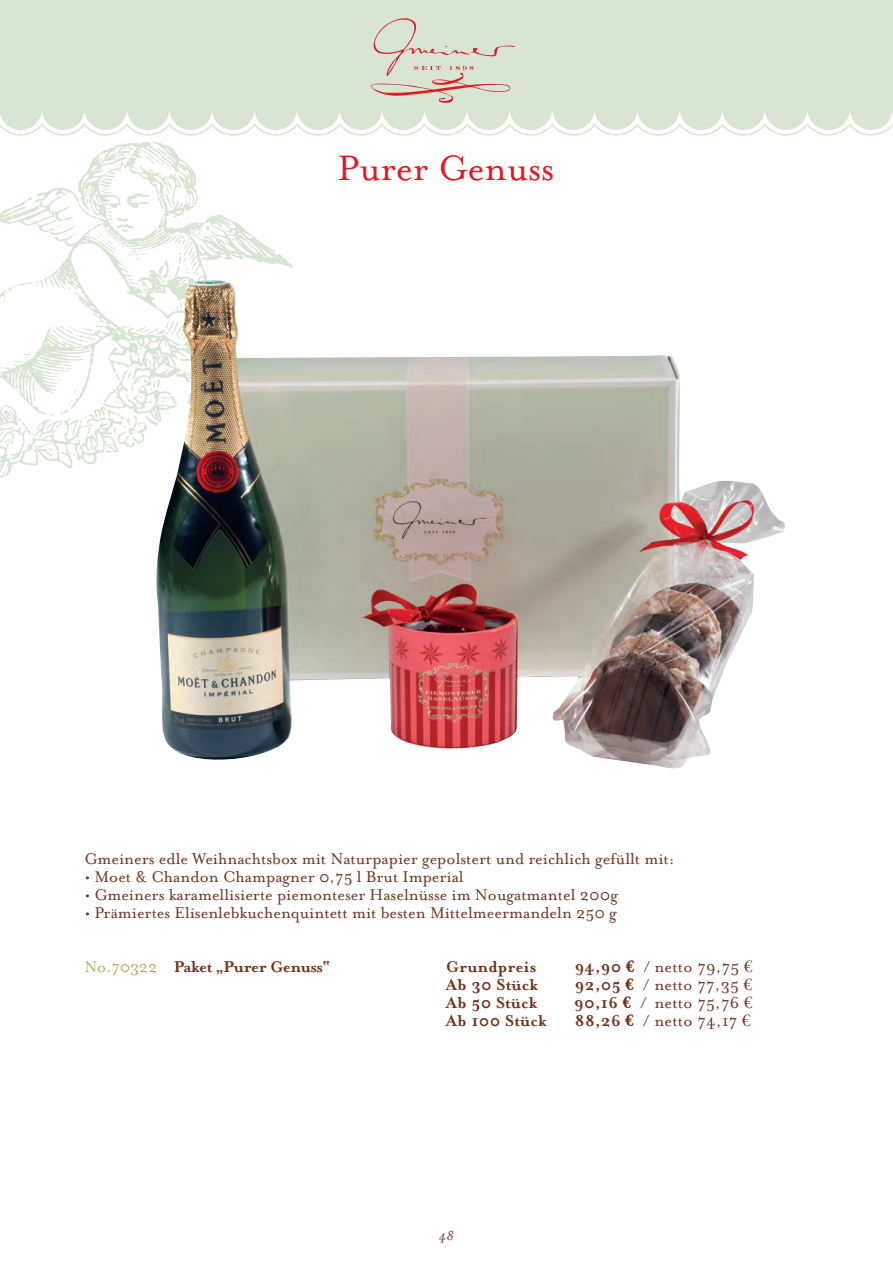
<style>
.page{position:relative;width:893px;height:1263px;background:#fff}
.page>*{position:absolute;margin:0;border:0;box-sizing:border-box;transform-origin:0 0}
.t1{font:40.5px "Mrs Eaves Roman";color:#e21a21}
.t2{font:18px/18px "Mrs Eaves Roman";color:#6f321d}
.t3{font:700 18px "Mrs Eaves";letter-spacing:.015em;color:#6f321d}
.t4{font:700 18px "Mrs Eaves";letter-spacing:-.015em;color:#6f321d}
.t5{font:italic 15px "Mrs Eaves";color:#6f321d}
.s1{font-family:"Mrs Eaves Roman";font-weight:400;color:#b3aa61}
.s2{font-family:"Mrs Eaves";font-weight:700}
.s3{font-family:"Garamond";font-weight:700}
.s4{font-family:"Garamond"}
</style>
<div class="page">
<div style="left:0;top:88px;width:42px;height:42px;background:#d8e5d3;border-radius:50%"></div>
<div style="left:42px;top:88px;width:42px;height:42px;background:#d8e5d3;border-radius:50%"></div>
<div style="left:84px;top:88px;width:43px;height:42px;background:#d8e5d3;border-radius:50%"></div>
<div style="left:127px;top:88px;width:42px;height:42px;background:#d8e5d3;border-radius:50%"></div>
<div style="left:169px;top:88px;width:43px;height:42px;background:#d8e5d3;border-radius:50%"></div>
<div style="left:212px;top:88px;width:43px;height:42px;background:#d8e5d3;border-radius:50%"></div>
<div style="left:255px;top:88px;width:42px;height:42px;background:#d8e5d3;border-radius:50%"></div>
<div style="left:297px;top:88px;width:43px;height:42px;background:#d8e5d3;border-radius:50%"></div>
<div style="left:340px;top:88px;width:42px;height:42px;background:#d8e5d3;border-radius:50%"></div>
<div style="left:382px;top:88px;width:43px;height:42px;background:#d8e5d3;border-radius:50%"></div>
<div style="left:425px;top:88px;width:42px;height:42px;background:#d8e5d3;border-radius:50%"></div>
<div style="left:467px;top:88px;width:43px;height:42px;background:#d8e5d3;border-radius:50%"></div>
<div style="left:510px;top:88px;width:42px;height:42px;background:#d8e5d3;border-radius:50%"></div>
<div style="left:552px;top:88px;width:43px;height:42px;background:#d8e5d3;border-radius:50%"></div>
<div style="left:595px;top:88px;width:42px;height:42px;background:#d8e5d3;border-radius:50%"></div>
<div style="left:637px;top:88px;width:43px;height:42px;background:#d8e5d3;border-radius:50%"></div>
<div style="left:680px;top:88px;width:42px;height:42px;background:#d8e5d3;border-radius:50%"></div>
<div style="left:722px;top:88px;width:43px;height:42px;background:#d8e5d3;border-radius:50%"></div>
<div style="left:765px;top:88px;width:42px;height:42px;background:#d8e5d3;border-radius:50%"></div>
<div style="left:807px;top:88px;width:43px;height:42px;background:#d8e5d3;border-radius:50%"></div>
<div style="left:850px;top:88px;width:42px;height:42px;background:#d8e5d3;border-radius:50%"></div>
<div style="left:0;top:0;width:892px;height:109px;background:#d8e5d3"></div>
<svg style="left:371px;top:18px;width:144px;height:85px"></svg>
<svg style="left:0;top:123px;width:893px;height:13px"></svg>
<img style="left:0;top:127px;width:303px;height:351px">
<img style="left:156px;top:279px;width:629px;height:490px">
<h1 class="t1" style="left:338px;top:142px;width:218px">Purer Genuss</h1>
<p class="t2" style="left:85px;top:849px;width:592px">Gmeiners edle Weihnachtsbox mit Naturpapier gepolstert und reichlich gefüllt mit: . Moet &amp; Chandon Champagner 0,75 l Brut Imperial<br>. Gmeiners karamellisierte piemonteser Haselnüsse im Nougatmantel 200g<br>. Prämiertes Elisenlebkuchenquintett mit besten Mittelmeermandeln 250 g</p>
<p class="t4" style="left:85px;top:955px;width:247px"><span class="s1">No.70322</span> Paket „Purer Genuss“</p>
<p class="t3" style="left:446px;top:955px;width:92px">Grundpreis</p>
<p class="t2" style="left:575px;top:957px;width:179px"><span class="s2">94,90</span> <span class="s3">€</span> / netto 79,75 <span class="s4">€</span></p>
<p class="t3" style="left:446px;top:973px;width:93px">Ab 30 Stück</p>
<p class="t2" style="left:575px;top:975px;width:179px"><span class="s2">92,05</span> <span class="s3">€</span> / netto 77,35 <span class="s4">€</span></p>
<p class="t3" style="left:446px;top:991px;width:93px">Ab 50 Stück</p>
<p class="t2" style="left:574px;top:993px;width:180px"><span class="s2">90,16</span> <span class="s3">€</span> / netto 75,76 <span class="s4">€</span></p>
<p class="t3" style="left:446px;top:1009px;width:102px">Ab 100 Stück</p>
<p class="t2" style="left:575px;top:1011px;width:177px"><span class="s2">88,26</span> <span class="s3">€</span> / netto 74,17 <span class="s4">€</span></p>
<p class="t5" style="left:439px;top:1225px;width:16px">48</p>
</div>
